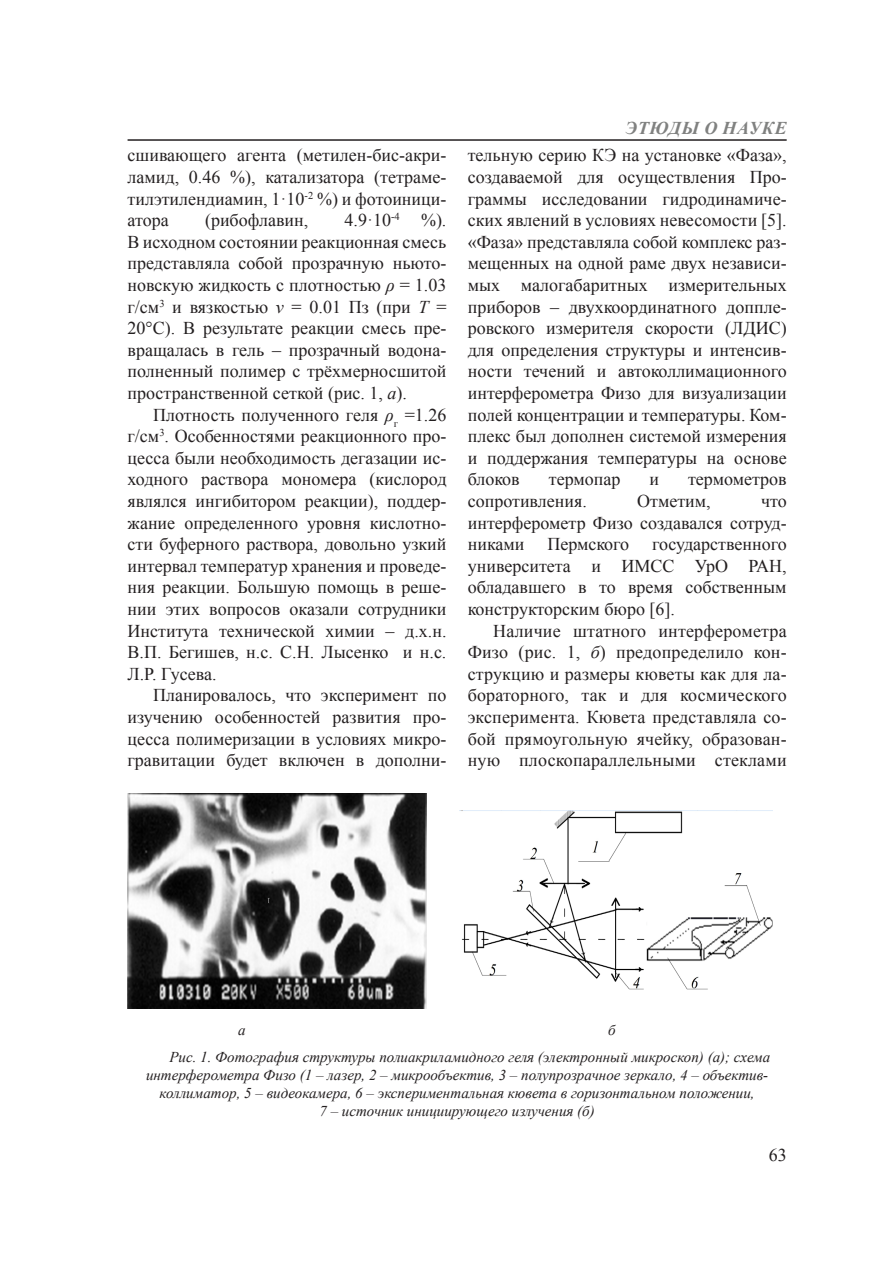
<style>
.page{position:relative;width:893px;height:1263px;background:#fff}
.page>*{position:absolute;margin:0;border:0;box-sizing:border-box;transform-origin:0 0}
.Основной_текст{font:18px/21.6px "Times New Roman";color:#231f20;text-align:justify}
.t1{font:italic 700 18px "Times New Roman";letter-spacing:.035em;color:#808180}
.Рис__подпись{font:italic 15px "Times New Roman";color:#231f20}
.s1{font-style:italic}
</style>
<div class="page">
<hr style="left:128px;top:139px;width:659px;height:2px;background:#231f20">
<img style="left:128px;top:794px;width:299px;height:214px">
<img style="left:459px;top:810px;width:313px;height:179px">
<p class="Основной_текст" style="left:128px;top:144px;width:320px">сшивающего агента (метилен-бис-акри&shy;ламид, 0.46 %), катализатора (тетраме&shy;тилэтилендиамин, 1·10<sup>-2</sup> %) и фотоиници&shy;атора</p>
<p class="Основной_текст" style="left:128px;top:209px;width:320px;text-indent:217px">4.9·10<sup>-4</sup> %).<br>В исходном состоянии реакционная смесь представляла собой прозрачную ньюто&shy;новскую жидкость c плотностью <span class="s1">ρ</span> = 1.03 г/см<sup>3</sup> и вязкостью <span class="s1">v</span> = 0.01 Пз (при <span class="s1">Т</span> = 20°С). В результате реакции смесь пре&shy;вращалась в гель – прозрачный водона&shy;полненный полимер с трёхмерносшитой пространственной сеткой (рис. 1, <span class="s1">а</span>).</p>
<p class="Основной_текст" style="left:128px;top:403px;width:320px;text-indent:26px">Плотность полученного геля <span class="s1">ρ</span><sub>г</sub> =1.26 г/см<sup>3</sup>. Особенностями реакционного про&shy;цесса были необходимость дегазации ис&shy;ходного раствора мономера (кислород являлся ингибитором реакции), поддер&shy;жание определенного уровня кислотно&shy;сти буферного раствора, довольно узкий интервал температур хранения и проведе&shy;ния реакции. Большую помощь в реше&shy;нии этих вопросов оказали сотрудники Института технической химии – д.х.н.<br>В.П. Бегишев, н.с. С.Н. Лысенко и н.с.<br>Л.Р. Гусева.</p>
<p class="Основной_текст" style="left:128px;top:684px;width:320px;text-indent:26px">Планировалось, что эксперимент по изучению особенностей развития про&shy;цесса полимеризации в условиях микро&shy;гравитации будет включен в дополни-</p>
<p class="Основной_текст" style="left:205px;top:209px;width:105px">(рибофлавин,</p>
<p class="t1" style="left:625px;top:116px;width:163px">ЭТЮДЫ О НАУКЕ</p>
<p class="Основной_текст" style="left:468px;top:144px;width:320px">тельную серию КЭ на установке «Фаза», создаваемой для осуществления Про&shy;граммы исследовании гидродинамиче&shy;ских явлений в условиях невесомости [5]. «Фаза» представляла собой комплекс раз&shy;мещенных на одной раме двух независи&shy;мых малогабаритных измерительных приборов – двухкоординатного доппле&shy;ровского измерителя скорости (ЛДИС) для определения структуры и интенсив&shy;ности течений и автоколлимационного интерферометра Физо для визуализации полей концентрации и температуры. Ком&shy;плекс был дополнен системой измерения и поддержания температуры на основе блоков</p>
<p class="Основной_текст" style="left:549px;top:468px;width:73px">термопар</p>
<p class="Основной_текст" style="left:649px;top:468px;width:11px">и</p>
<p class="Основной_текст" style="left:688px;top:468px;width:100px">термометров</p>
<p class="Основной_текст" style="left:468px;top:490px;width:121px">сопротивления.</p>
<p class="Основной_текст" style="left:637px;top:490px;width:75px">Отметим,</p>
<p class="Основной_текст" style="left:468px;top:490px;width:320px;text-indent:293px">что интерферометр Физо создавался сотруд&shy;никами</p>
<p class="Основной_текст" style="left:547px;top:533px;width:83px">Пермского</p>
<p class="Основной_текст" style="left:468px;top:533px;width:320px;text-indent:184px">государственного университета и ИМСС УрО РАН, обладавшего в то время собственным конструкторским бюро [6].</p>
<p class="Основной_текст" style="left:468px;top:619px;width:320px;text-indent:26px">Наличие штатного интерферометра Физо (рис. 1, <span class="s1">б</span>) предопределило кон&shy;струкцию и размеры кюветы как для ла&shy;бораторного, так и для космического эксперимента. Кювета представляла со&shy;бой прямоугольную ячейку, образован&shy;ную плоскопараллельными стеклами</p>
<p class="Рис__подпись" style="left:238px;top:1019px;width:9px">а</p>
<p class="Рис__подпись" style="left:608px;top:1020px;width:9px">б</p>
<p class="Рис__подпись" style="left:169px;top:1047px;width:602px">Рис. 1. Фотография структуры полиакриламидного геля (электронный микроскоп) (а); схема</p>
<p class="Рис__подпись" style="left:146px;top:1065px;width:624px">интерферометра Физо (1 – лазер, 2 – микрообъектив, 3 – полупрозрачное зеркало, 4 – объектив-</p>
<p class="Рис__подпись" style="left:160px;top:1083px;width:596px">коллиматор, 5 – видеокамера, 6 – экспериментальная кювета в горизонтальном положении,</p>
<p class="Рис__подпись" style="left:319px;top:1101px;width:277px">7 – источник инициирующего излучения (б)</p>
<p class="Основной_текст" style="left:769px;top:1143px;width:19px">63</p>
</div>
